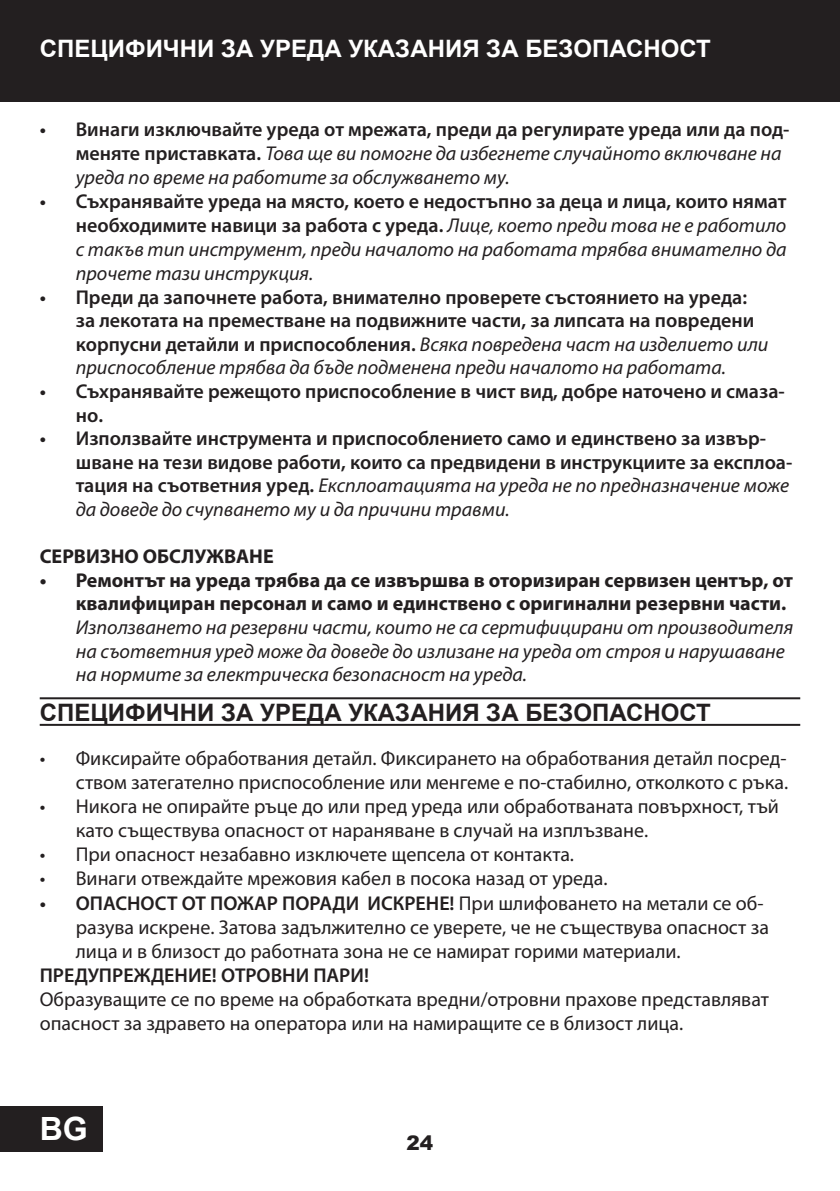
<style>
.page{position:relative;width:840px;height:1191px;background:#fff}
.page>*{position:absolute;margin:0;border:0;box-sizing:border-box;transform-origin:0 0}
.t1{font:700 32px "Arial";color:#fff}
.t2{font:700 24px "Arial";color:#fff}
.t3{font:700 24px "Arial";color:#231f20}
.t4{font:20px/24px "Myriad Pro";color:#231f20}
.t5{font:600 20px/23.6px "Myriad Pro";color:#231f20}
.t6{font:italic 20px/24px "Myriad Pro";color:#231f20}
.t7{font:700 20px/23.6px "Myriad Pro";color:#231f20}
.t8{font:900 20px "Arial";color:#231f20}
.s1{font-weight:600;font-style:normal}
.s2{font-weight:400;font-style:italic}
.s3{font-weight:600}
</style>
<div class="page">
<div style="left:0;top:1106px;width:102px;height:45px;background:#231f20"></div>
<div style="left:0;top:0;width:839px;height:102px;background:#231f20"></div>
<hr style="left:40px;top:697px;width:759px;height:2px;background:#231f20">
<hr style="left:40px;top:724px;width:759px;height:2px;background:#231f20">
<p class="t2" style="left:40px;top:32px;width:672px">СПЕЦИФИЧНИ ЗА УРЕДА УКАЗАНИЯ ЗА БЕЗОПАСНОСТ</p>
<p class="t6" style="left:76px;top:117px;width:715px;text-indent:-36px"><span class="s1">• Винаги изключвайте уреда от мрежата, преди да регулирате уреда или да под&shy;меняте приставката.</span> Това ще ви помогне да избегнете случайното включване на уреда по време на работите за обслужването му.</p>
<p class="t6" style="left:76px;top:189px;width:711px;text-align:justify;text-indent:-36px"><span class="s1">• Съхранявайте уреда на място, което е недостъпно за деца и лица, които нямат необходимите навици за работа с уреда.</span> Лице, което преди това не е работило с такъв тип инструмент, преди началото на работата трябва внимателно да прочете тази инструкция.</p>
<p class="t5" style="left:76px;top:284px;width:693px;text-indent:-36px">• Преди да започнете работа, внимателно проверете състоянието на уреда: за лекотата на преместване на подвижните части, за липсата на повредени корпусни детайли и приспособления. <span class="s2">Всяка повредена част на изделието или приспособление трябва да бъде подменена преди началото на работата.</span></p>
<p class="t5" style="left:76px;top:379px;width:710px;text-indent:-36px">• Съхранявайте режещото приспособление в чист вид, добре наточено и смаза&shy;но.</p>
<p class="t5" style="left:76px;top:426px;width:717px;text-indent:-36px">• Използвайте инструмента и приспособлението само и единствено за извър&shy;шване на тези видове работи, които са предвидени в инструкциите за експлоа&shy;тация на съответния уред. <span class="s2">Експлоатацията на уреда не по предназначение може да доведе до счупването му и да причини травми.</span></p>
<p class="t7" style="left:40px;top:544px;width:235px">СЕРВИЗНО ОБСЛУЖВАНЕ</p>
<p class="t7" style="left:76px;top:567px;width:718px;text-indent:-36px">• Ремонтът на уреда трябва да се извършва в оторизиран сервизен център, от квалифициран персонал и само и единствено с оригинални резервни части.</p>
<p class="t6" style="left:76px;top:615px;width:718px">Използването на резервни части, които не са сертифицирани от производителя на съответния уред може да доведе до излизане на уреда от строя и нарушаване на нормите за електрическа безопасност на уреда.</p>
<p class="t3" style="left:40px;top:695px;width:672px">СПЕЦИФИЧНИ ЗА УРЕДА УКАЗАНИЯ ЗА БЕЗОПАСНОСТ</p>
<p class="t4" style="left:40px;top:746px;width:749px;text-align:right">• Фиксирайте обработвания детайл. Фиксирането на обработвания детайл посред&shy;ством затегателно приспособление или менгеме е по-стабилно, отколкото с ръка.</p>
<p class="t4" style="left:76px;top:794px;width:704px;text-indent:-36px">• Никога не опирайте ръце до или пред уреда или обработваната повърхност, тъй като съществува опасност от нараняване в случай на изплъзване.</p>
<p class="t4" style="left:40px;top:842px;width:535px">• При опасност незабавно изключете щепсела от контакта.</p>
<p class="t4" style="left:40px;top:866px;width:569px">• Винаги отвеждайте мрежовия кабел в посока назад от уреда.</p>
<p class="t4" style="left:76px;top:890px;width:694px;text-indent:-36px"><span class="s3">• ОПАСНОСТ ОТ ПОЖАР ПОРАДИ ИСКРЕНЕ!</span> При шлифоването на метали се об&shy;разува искрене. Затова задължително се уверете, че не съществува опасност за лица и в близост до работната зона не се намират горими материали.</p>
<p class="t5" style="left:40px;top:962px;width:330px">ПРЕДУПРЕЖДЕНИЕ! ОТРОВНИ ПАРИ!</p>
<p class="t4" style="left:40px;top:986px;width:730px">Образуващите се по време на обработката вредни/отровни прахове представляват опасност за здравето на оператора или на намиращите се в близост лица.</p>
<h1 class="t1" style="left:40px;top:1106px;width:49px">BG</h1>
<p class="t8" style="left:406px;top:1128px;width:28px">24</p>
</div>
